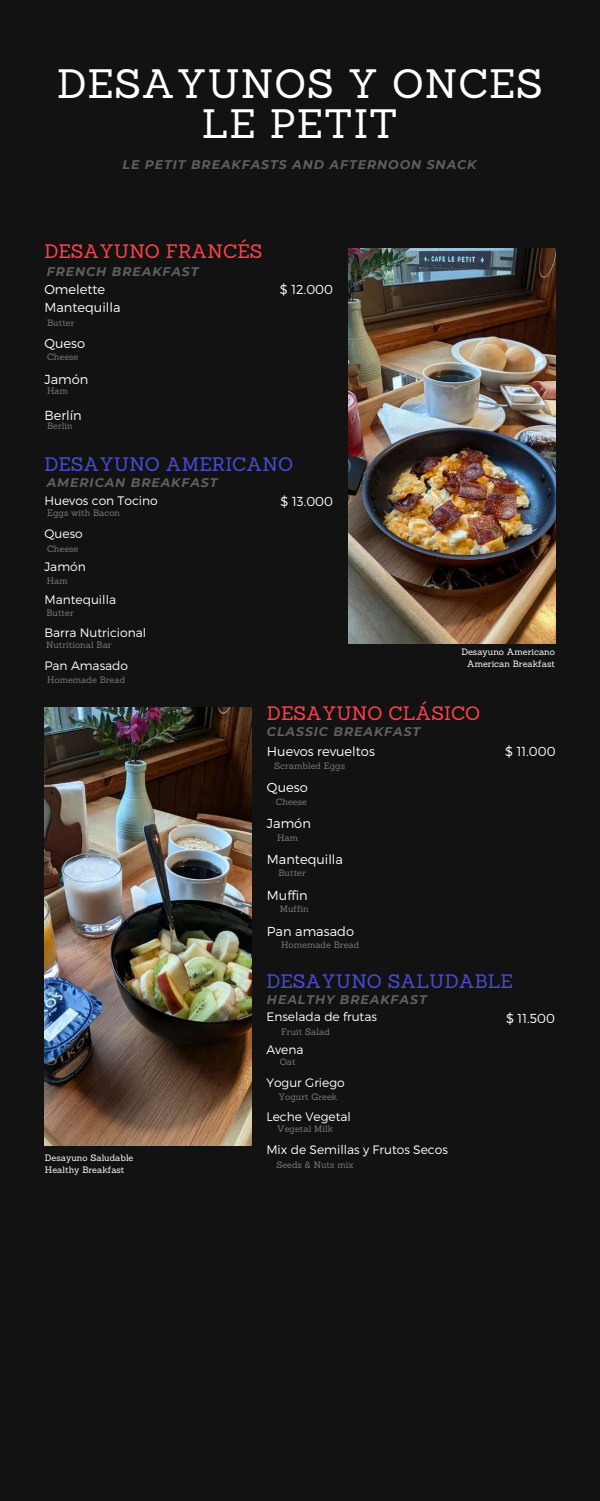
<style>
.page{position:relative;width:600px;height:1501px;background:#fff}
.page>*{position:absolute;margin:0;border:0;box-sizing:border-box;transform-origin:0 0}
.t1{font:40px/39.8px "Sanchez";letter-spacing:.02em;color:#fff;text-align:center}
.t2{font:19px "Sanchez";color:#474cd4}
.t3{font:19px "Sanchez";color:#ff3f4a}
.t4{font:300 13px/18px "Montserrat";color:#fff}
.t5{font:italic 700 12.5px "Montserrat";letter-spacing:.075em;color:#5f5f5f}
.t6{font:300 12.2px "Montserrat";color:#fff}
.t7{font:9px "Sanchez";color:#797878}
.t8{font:9px/12px "Sanchez";color:#fff}
</style>
<div class="page">
<div style="left:0;top:0;width:600px;height:1500px;background:#121212"></div>
<img style="left:348px;top:248px;width:207px;height:395px">
<img style="left:44px;top:707px;width:207px;height:438px">
<h1 class="t1" style="left:57px;top:64px;width:487px">DESAYUNOS Y ONCES<br>LE PETIT</h1>
<h3 class="t5" style="left:123px;top:156px;width:356px">LE PETIT BREAKFASTS AND AFTERNOON SNACK</h3>
<h2 class="t3" style="left:44px;top:239px;width:220px">DESAYUNO FRANCÉS</h2>
<h3 class="t4" style="left:44px;top:279px;width:78px">Omelette<br>Mantequilla</h3>
<h3 class="t4" style="left:44px;top:333px;width:42px">Queso</h3>
<h3 class="t4" style="left:44px;top:369px;width:45px">Jamón</h3>
<h3 class="t4" style="left:44px;top:405px;width:39px">Berlín</h3>
<h3 class="t5" style="left:47px;top:263px;width:153px">FRENCH BREAKFAST</h3>
<p class="t7" style="left:47px;top:317px;width:29px">Butter</p>
<p class="t7" style="left:47px;top:351px;width:33px">Cheese</p>
<p class="t7" style="left:47px;top:385px;width:22px">Ham</p>
<p class="t7" style="left:47px;top:419px;width:27px">Berlin</p>
<h3 class="t4" style="left:280px;top:279px;width:55px">$ 12.000</h3>
<h2 class="t2" style="left:44px;top:451px;width:250px">DESAYUNO AMERICANO</h2>
<h3 class="t6" style="left:44px;top:492px;width:115px">Huevos con Tocino</h3>
<h3 class="t6" style="left:44px;top:525px;width:40px">Queso</h3>
<h3 class="t6" style="left:44px;top:558px;width:43px">Jamón</h3>
<h3 class="t6" style="left:44px;top:591px;width:73px">Mantequilla</h3>
<h3 class="t6" style="left:44px;top:624px;width:103px">Barra Nutricional</h3>
<h3 class="t6" style="left:44px;top:657px;width:85px">Pan Amasado</h3>
<h3 class="t5" style="left:47px;top:474px;width:172px">AMERICAN BREAKFAST</h3>
<h3 class="t4" style="left:281px;top:491px;width:54px">$ 13.000</h3>
<p class="t7" style="left:47px;top:507px;width:74px">Eggs with Bacon</p>
<p class="t7" style="left:47px;top:543px;width:33px">Cheese</p>
<p class="t7" style="left:47px;top:575px;width:22px">Ham</p>
<p class="t7" style="left:46px;top:607px;width:29px">Butter</p>
<p class="t7" style="left:46px;top:639px;width:67px">Nutritional Bar</p>
<p class="t7" style="left:47px;top:674px;width:80px">Homemade Bread</p>
<p class="t8" style="left:461px;top:645px;width:95px;text-align:right">Desayuno Americano<br>American Breakfast</p>
<p class="t8" style="left:45px;top:1150px;width:90px">Desayuno Saludable<br>Healthy Breakfast</p>
<h2 class="t3" style="left:267px;top:701px;width:215px">DESAYUNO CLÁSICO</h2>
<h3 class="t4" style="left:267px;top:741px;width:109px">Huevos revueltos</h3>
<h3 class="t4" style="left:267px;top:777px;width:42px">Queso</h3>
<h3 class="t4" style="left:267px;top:813px;width:45px">Jamón</h3>
<h3 class="t4" style="left:267px;top:849px;width:78px">Mantequilla</h3>
<h3 class="t4" style="left:267px;top:885px;width:42px">Muffin</h3>
<h3 class="t4" style="left:267px;top:921px;width:89px">Pan amasado</h3>
<h3 class="t5" style="left:267px;top:723px;width:155px">CLASSIC BREAKFAST</h3>
<p class="t7" style="left:274px;top:760px;width:72px">Scrambled Eggs</p>
<p class="t7" style="left:276px;top:795px;width:33px">Cheese</p>
<p class="t7" style="left:277px;top:831px;width:22px">Ham</p>
<p class="t7" style="left:278px;top:867px;width:29px">Butter</p>
<p class="t7" style="left:280px;top:902px;width:30px">Muffin</p>
<p class="t7" style="left:281px;top:938px;width:80px">Homemade Bread</p>
<h3 class="t4" style="left:505px;top:741px;width:52px">$ 11.000</h3>
<h2 class="t2" style="left:266px;top:968px;width:248px">DESAYUNO SALUDABLE</h2>
<h3 class="t6" style="left:266px;top:1008px;width:112px">Enselada de frutas</h3>
<h3 class="t6" style="left:266px;top:1041px;width:39px">Avena</h3>
<h3 class="t6" style="left:266px;top:1074px;width:80px">Yogur Griego</h3>
<h3 class="t6" style="left:266px;top:1107px;width:86px">Leche Vegetal</h3>
<h3 class="t6" style="left:266px;top:1140px;width:183px">Mix de Semillas y Frutos Secos</h3>
<h3 class="t5" style="left:267px;top:991px;width:161px">HEALTHY BREAKFAST</h3>
<h3 class="t4" style="left:506px;top:1008px;width:50px">$ 11.500</h3>
<p class="t7" style="left:281px;top:1025px;width:50px">Fruit Salad</p>
<p class="t7" style="left:280px;top:1056px;width:17px">Oat</p>
<p class="t7" style="left:278px;top:1090px;width:60px">Yogurt Greek</p>
<p class="t7" style="left:277px;top:1123px;width:58px">Vegetal Milk</p>
<p class="t7" style="left:276px;top:1158px;width:78px">Seeds &amp; Nuts mix</p>
</div>
